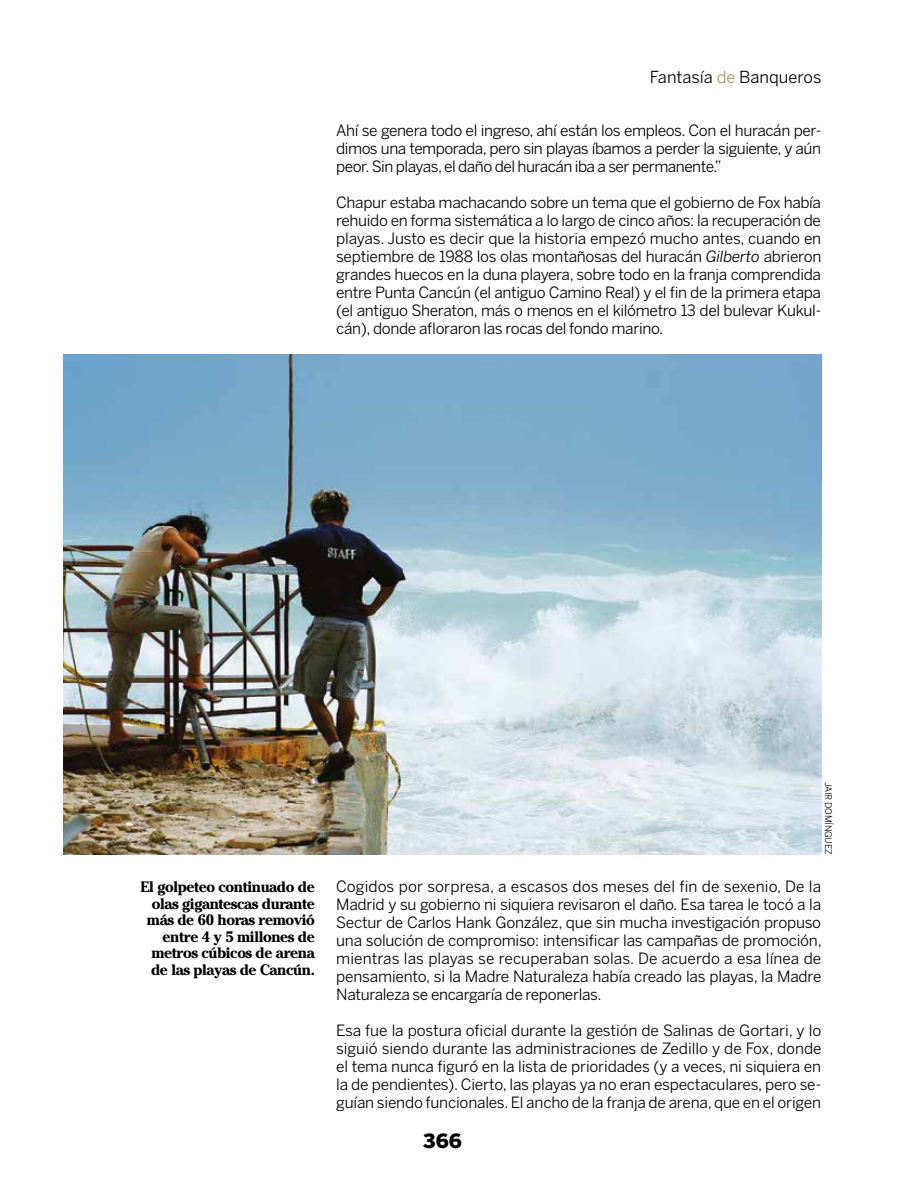
<style>
.page{position:relative;width:915px;height:1191px;background:#fff}
.page>*{position:absolute;margin:0;border:0;box-sizing:border-box;transform-origin:0 0}
.t1{font:900 19.5px "Benton Sans";color:#000}
.t2{font:16.5px "Benton Sans";color:#000}
.t3{font:15.45px/18px "Benton Sans";letter-spacing:-.025em;color:#000;text-align:justify}
.t4{font:700 15px/16.5px "Cheltenham Std";letter-spacing:-.03em;color:#000;text-align:right}
.t5{font:9px "Benton Sans";letter-spacing:-.025em;color:#000}
.s1{color:#ad9653}
.s2{font-style:italic}
</style>
<div class="page">
<img style="left:64px;top:355px;width:757px;height:499px">
<p class="t2" style="left:649px;top:67px;width:173px">Fantasía <span class="s1">de</span> Banqueros</p>
<p class="t3" style="left:336px;top:121px;width:486px">Ahí se genera todo el ingreso, ahí están los empleos. Con el huracán per&shy;dimos una temporada, pero sin playas íbamos a perder la siguiente, y aún peor. Sin playas, el daño del huracán iba a ser permanente.”</p>
<p class="t3" style="left:336px;top:193px;width:486px">Chapur estaba machacando sobre un tema que el gobierno de Fox había rehuido en forma sistemática a lo largo de cinco años: la recuperación de playas. Justo es decir que la historia empezó mucho antes, cuando en septiembre de 1988 los olas montañosas del huracán <span class="s2">Gilberto</span> abrieron grandes huecos en la duna playera, sobre todo en la franja comprendida entre Punta Cancún (el antiguo Camino Real) y el fin de la primera etapa (el antiguo Sheraton, más o menos en el kilómetro 13 del bulevar Kukul&shy;cán), donde afloraron las rocas del fondo marino.</p>
<p class="t4" style="left:141px;top:878px;width:176px">El golpeteo continuado de olas gigantescas durante más de 60 horas removió entre 4 y 5 millones de metros cúbicos de arena de las playas de Cancún.</p>
<p class="t5" style="left:833px;top:782px;width:74px;rotate:90deg">JAIR DOMÍNGUEZ</p>
<p class="t3" style="left:336px;top:877px;width:487px">Cogidos por sorpresa, a escasos dos meses del fin de sexenio, De la Madrid y su gobierno ni siquiera revisaron el daño. Esa tarea le tocó a la Sectur de Carlos Hank González, que sin mucha investigación propuso una solución de compromiso: intensificar las campañas de promoción, mientras las playas se recuperaban solas. De acuerdo a esa línea de pensamiento, si la Madre Naturaleza había creado las playas, la Madre Naturaleza se encargaría de reponerlas.</p>
<p class="t3" style="left:336px;top:1021px;width:487px">Esa fue la postura oficial durante la gestión de Salinas de Gortari, y lo siguió siendo durante las administraciones de Zedillo y de Fox, donde el tema nunca figuró en la lista de prioridades (y a veces, ni siquiera en la de pendientes). Cierto, las playas ya no eran espectaculares, pero se&shy;guían siendo funcionales. El ancho de la franja de arena, que en el origen</p>
<p class="t1" style="left:423px;top:1129px;width:40px">366</p>
</div>
